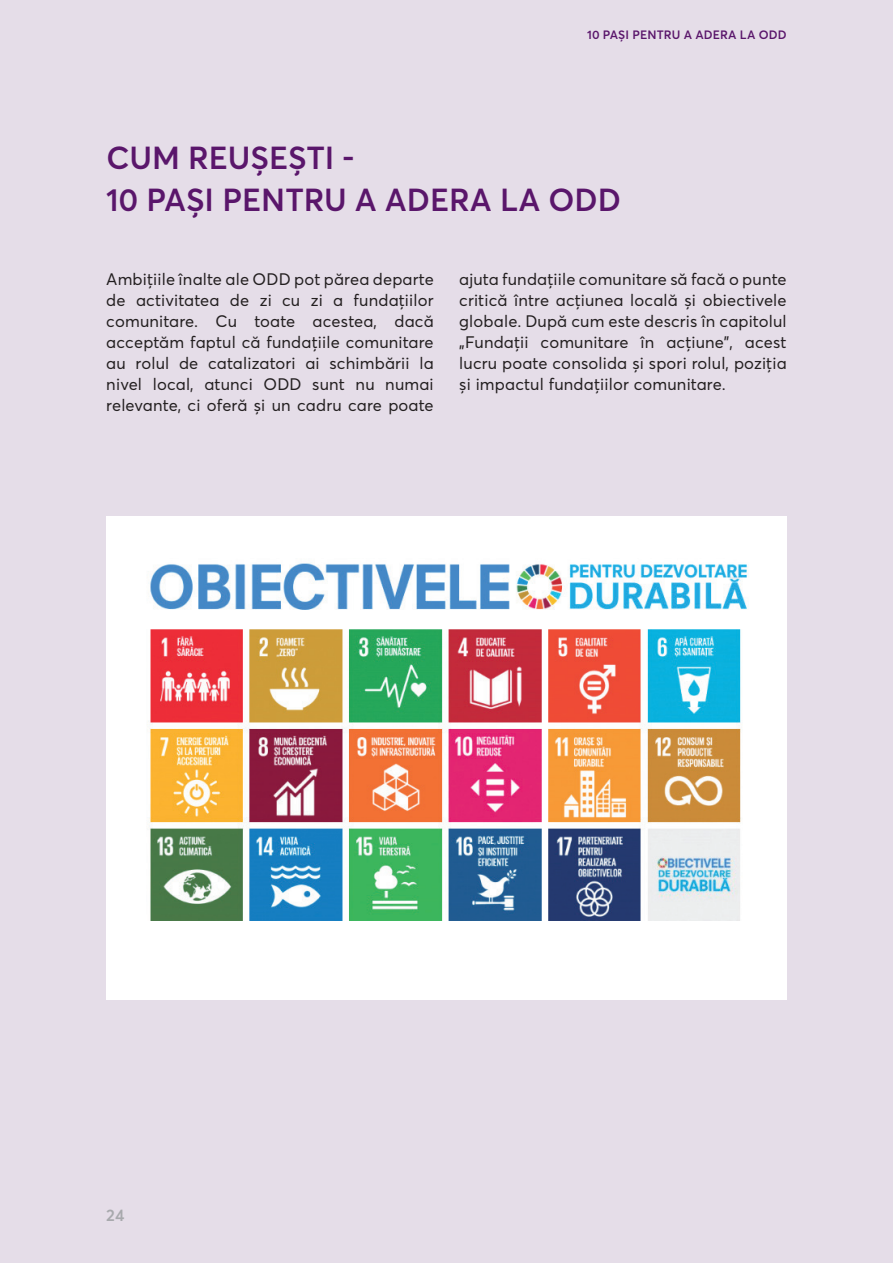
<style>
.page{position:relative;width:893px;height:1263px;background:#e5dde8}
.page>*{position:absolute;margin:0;border:0;box-sizing:border-box;transform-origin:0 0}
.t1{font:600 31.5px/42px "Averta Std";color:#5a166b}
.t2{font:16.5px/21px "Averta Std";letter-spacing:.01em;color:#231f20;text-align:justify}
.t3{font:600 16.5px "Averta Std";color:#a8a9ad}
.t4{font:600 12px "Averta Std";letter-spacing:.01em;color:#5a166b}
</style>
<div class="page">
<div style="left:106px;top:516px;width:681px;height:483px;background:#fff"></div>
<img style="left:147px;top:563px;width:601px;height:358px">
<p class="t4" style="left:587px;top:27px;width:201px">10 PAȘI PENTRU A ADERA LA ODD</p>
<h1 class="t1" style="left:106px;top:136px;width:516px">CUM REUȘEȘTI -<br>10 PAȘI PENTRU A ADERA LA ODD</h1>
<p class="t2" style="left:106px;top:269px;width:329px">Ambițiile înalte ale ODD pot părea departe de activitatea de zi cu zi a fundațiilor comunitare. Cu toate acestea, dacă acceptăm faptul că fundațiile comunitare au rolul de catalizatori ai schimbării la nivel local, atunci ODD sunt nu numai relevante, ci oferă și un cadru care poate</p>
<p class="t2" style="left:459px;top:269px;width:329px">ajuta fundațiile comunitare să facă o punte critică între acțiunea locală și obiectivele globale. După cum este descris în capitolul „Fundații comunitare în acțiune”, acest lucru poate consolida și spori rolul, poziția și impactul fundațiilor comunitare.</p>
<p class="t3" style="left:106px;top:1204px;width:20px">24</p>
</div>
